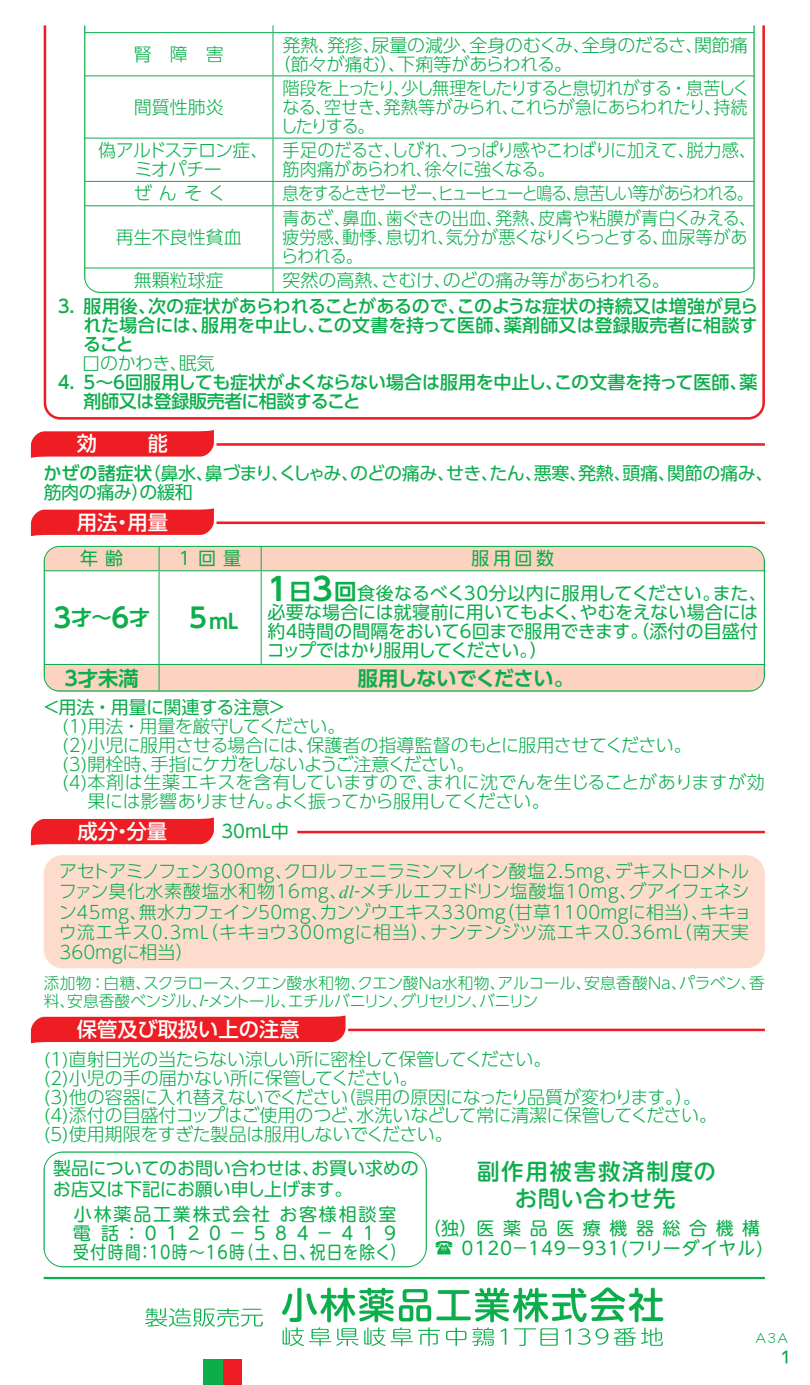
<style>
.page{position:relative;width:810px;height:1385px;background:#fff}
.page>*{position:absolute;margin:0;border:0;box-sizing:border-box;transform-origin:0 0}
.t1{font:22.5px/27px "UD Shin M Go Pro Medium 90 msp RKSJ H";letter-spacing:.075em;color:#0cae4c;text-align:center}
.t2{font:20.25px "UD Shin Go Pro Medium 90 msp RKSJ H";color:#fff}
.t3{font:20.25px "UD Shin Go Pro De Bold 90 msp RKSJ H";letter-spacing:-.01em;color:#0cae4c}
.t4{font:18px/18.9px "UD Shin Go Pro Light 90 msp RKSJ H";letter-spacing:-.02em;color:#0cae4c}
.t5{font:18px/18.9px "UD Shin Go Pro Regular 90 msp RKSJ H";letter-spacing:-.015em;color:#0cae4c}
.t6{font:18px/20.2px "UD Shin Go Pro Light 90 msp RKSJ H";letter-spacing:.005em;color:#0cae4c}
.t7{font:18px/18.9px "UD Shin Go Pro Light 90 msp RKSJ H";letter-spacing:-.02em;color:#0cae4c;scale:.95 1}
.t8{font:18px/18.9px "UD Shin Go Pro Medium 90 msp RKSJ H";letter-spacing:-.01em;color:#0cae4c;text-align:justify}
.t9{font:18px/19.1px "UD Shin M Go Pro Regular 90 msp RKSJ H";letter-spacing:.1em;color:#0cae4c}
.t10{font:18px "UD Shin Go Pro Light 90 msp RKSJ H";letter-spacing:.02em;color:#0cae4c}
.t11{font:18px/19.6px "UD Shin M Go Pro Regular 90 msp RKSJ H";letter-spacing:.035em;color:#0cae4c;text-align:right}
.t12{font:18px "UD Shin Go Pro Light 90 msp RKSJ H";letter-spacing:-.1em;color:#0cae4c;scale:.9 1}
.t13{font:18px "UD Shin Go Pro Light 90 msp RKSJ H";color:#0cae4c}
.t14{font:18px "UD Shin Go Pro Light 90 msp RKSJ H";letter-spacing:-.045em;color:#0cae4c}
.t15{font:18px/18.9px "UD Shin Go Pro Light 90 msp RKSJ H";letter-spacing:-.05em;color:#0cae4c;text-align:center}
.t16{font:15.75px/18px "UD Shin Go Pro Light 90 msp RKSJ H";letter-spacing:-.02em;color:#0cae4c}
.t17{font:15.3px "DF Maru Gothic Std W3 90 msp RKSJ H";color:#0cae4c}
.s1{font-family:"UD Shin Go Pro Medium 90 msp RKSJ H"}
.s2{font-size:27px}
.s3{font-family:"UD Shin Go Pro De Bold 90 msp RKSJ H";font-size:31.5px}
.s4{font-family:"UD Shin Go Pro De Bold 90 msp RKSJ H";font-size:22.5px}
.s5{font-family:"Times New Roman";font-style:italic}
</style>
<div class="page">
<div style="left:222px;top:1358px;width:19px;height:26px;background:#ee1d23"></div>
<div style="left:203px;top:1358px;width:19px;height:26px;background:#0cae4c"></div>
<svg style="left:782px;top:1350px;width:5px;height:13px"></svg>
<svg style="left:435px;top:1241px;width:17px;height:13px"></svg>
<hr style="left:44px;top:1151px;width:382px;height:1px;background:#0cae4c">
<hr style="left:44px;top:1152px;width:1px;height:114px;background:#0cae4c">
<hr style="left:426px;top:1152px;width:1px;height:114px;background:#0cae4c">
<hr style="left:44px;top:1266px;width:382px;height:1px;background:#0cae4c">
<div style="left:44px;top:1151px;width:382px;height:116px;border:1px solid #0cae4c;border-radius:19px"></div>
<hr style="left:44px;top:1276px;width:720px;height:3px;background:#0cae4c">
<svg style="left:43px;top:25px;width:722px;height:395px"></svg>
<svg style="left:282px;top:1287px;width:381px;height:59px"></svg>
<svg style="left:145px;top:1308px;width:118px;height:18px"></svg>
<svg style="left:84px;top:25px;width:671px;height:268px"></svg>
<hr style="left:216px;top:443px;width:548px;height:3px;background:#ee1d23">
<svg style="left:31px;top:430px;width:183px;height:28px;background:#f1464a"></svg>
<div style="left:77px;top:433px;width:91px;height:21px;background:#ee1d23"></div>
<hr style="left:216px;top:521px;width:548px;height:3px;background:#ee1d23">
<svg style="left:31px;top:508px;width:183px;height:28px;background:#f04449"></svg>
<div style="left:77px;top:512px;width:91px;height:20px;background:#ee1d23"></div>
<svg style="left:45px;top:547px;width:718px;height:143px"></svg>
<hr style="left:44px;top:546px;width:115px;height:1px;background:#0cae4c">
<svg style="left:158px;top:548px;width:1px;height:22px"></svg>
<hr style="left:261px;top:546px;width:503px;height:1px;background:#0cae4c">
<hr style="left:260px;top:547px;width:2px;height:23px;background:#0cae4c">
<hr style="left:44px;top:570px;width:115px;height:1px;background:#0cae4c">
<hr style="left:159px;top:570px;width:102px;height:1px;background:#0cae4c">
<hr style="left:158px;top:571px;width:1px;height:93px;background:#0cae4c">
<hr style="left:261px;top:570px;width:503px;height:1px;background:#0cae4c">
<hr style="left:260px;top:571px;width:2px;height:93px;background:#0cae4c">
<hr style="left:44px;top:664px;width:115px;height:1px;background:#0cae4c">
<hr style="left:159px;top:664px;width:102px;height:1px;background:#0cae4c">
<svg style="left:158px;top:665px;width:1px;height:24px"></svg>
<hr style="left:261px;top:664px;width:503px;height:1px;background:#0cae4c">
<hr style="left:44px;top:690px;width:217px;height:1px;background:#0cae4c">
<hr style="left:261px;top:690px;width:503px;height:1px;background:#0cae4c">
<div style="left:44px;top:546px;width:720px;height:145px;border:1px solid #0cae4c;border-radius:15px"></div>
<hr style="left:297px;top:830px;width:467px;height:3px;background:#ee1d23">
<svg style="left:31px;top:817px;width:183px;height:28px;background:#f04549"></svg>
<div style="left:77px;top:821px;width:91px;height:20px;background:#ee1d23"></div>
<div style="left:44px;top:855px;width:720px;height:113px;background:#fddcce;border-radius:19px"></div>
<hr style="left:348px;top:1028px;width:416px;height:3px;background:#ee1d23">
<svg style="left:31px;top:1015px;width:314px;height:28px"></svg>
<div style="left:77px;top:1019px;width:222px;height:20px;background:#ee1d23"></div>
<p class="t4" style="left:134px;top:47px;width:91px">腎障害</p>
<p class="t4" style="left:273px;top:38px;width:476px;text-indent:10px">発熱、発疹、尿量の減少、全身のむくみ、全身のだるさ、関節痛（節々が痛む）、下痢等があらわれる。</p>
<p class="t4" style="left:134px;top:100px;width:91px">間質性肺炎</p>
<p class="t7" style="left:280px;top:81px;width:495px;text-align:justify">階段を上ったり、少し無理をしたりすると息切れがする・息苦しくなる、空せき、発熱等がみられ、これらが急にあらわれたり、持続したりする。</p>
<p class="t15" style="left:98px;top:143px;width:172px">偽アルドステロン症、ミオパチー</p>
<p class="t7" style="left:282px;top:143px;width:500px">手足のだるさ、しびれ、つっぱり感やこわばりに加えて、脱力感、筋肉痛があらわれ、徐々に強くなる。</p>
<p class="t4" style="left:134px;top:187px;width:93px">ぜんそく</p>
<p class="t12" style="left:282px;top:187px;width:524px">息をするときゼーゼー、ヒューヒューと鳴る、息苦しい等があらわれる。</p>
<p class="t13" style="left:116px;top:230px;width:127px">再生不良性貧血</p>
<p class="t7" style="left:281px;top:211px;width:501px">青あざ、鼻血、歯ぐきの出血、発熱、皮膚や粘膜が青白くみえる、疲労感、動悸、息切れ、気分が悪くなりくらっとする、血尿等があらわれる。</p>
<p class="t4" style="left:134px;top:273px;width:91px">無顆粒球症</p>
<p class="t13" style="left:282px;top:273px;width:388px">突然の高熱、さむけ、のどの痛み等があらわれる。</p>
<p class="t8" style="left:83px;top:300px;width:676px;text-indent:-28px">３． 服用後、次の症状があらわれることがあるので、このような症状の持続又は増強が見られた場合には、服用を中止し、この文書を持って医師、薬剤師又は登録販売者に相談すること</p>
<p class="t4" style="left:82px;top:356px;width:134px">口のかわき、眠気</p>
<p class="t8" style="left:84px;top:375px;width:675px;text-indent:-29px">４． 5～6回服用しても症状がよくならない場合は服用を中止し、この文書を持って医師、薬剤師又は登録販売者に相談すること</p>
<p class="t2" style="left:77px;top:436px;width:22px">効</p>
<p class="t2" style="left:148px;top:436px;width:22px">能</p>
<p class="t5" style="left:43px;top:466px;width:731px"><span class="s1">かぜの諸症状</span>（鼻水、鼻づまり、くしゃみ、のどの痛み、せき、たん、悪寒、発熱、頭痛、関節の痛み、筋肉の痛み）の緩和</p>
<p class="t2" style="left:77px;top:514px;width:93px">用法・用量</p>
<p class="t5" style="left:80px;top:551px;width:45px">年齢</p>
<p class="t5" style="left:179px;top:551px;width:64px">1回量</p>
<p class="t5" style="left:471px;top:551px;width:84px">服用回数</p>
<p class="t3" style="left:54px;top:610px;width:98px"><span class="s2">3</span>才～<span class="s2">6</span>才</p>
<p class="t3" style="left:189px;top:613px;width:51px"><span class="s2">5</span>mL</p>
<p class="t5" style="left:267px;top:586px;width:501px"><span class="s3">1</span><span class="s4">日</span><span class="s3">3</span><span class="s4">回</span>食後なるべく30分以内に服用してください。また、必要な場合には就寝前に用いてもよく、やむをえない場合には約4時間の間隔をおいて6回まで服用できます。（添付の目盛付コップではかり服用してください。）</p>
<p class="t3" style="left:64px;top:670px;width:76px">3才未満</p>
<p class="t3" style="left:358px;top:670px;width:217px">服用しないでください。</p>
<p class="t5" style="left:42px;top:700px;width:245px">＜用法・用量に関連する注意＞</p>
<p class="t4" style="left:62px;top:719px;width:285px">(1) 用法・用量を厳守してください。</p>
<p class="t4" style="left:62px;top:738px;width:631px">(2) 小児に服用させる場合には、保護者の指導監督のもとに服用させてください。</p>
<p class="t14" style="left:62px;top:757px;width:413px">(3) 開栓時、手指にケガをしないようご注意ください。</p>
<p class="t10" style="left:62px;top:776px;width:704px">(4) 本剤は生薬エキスを含有していますので、まれに沈でんを生じることがありますが効</p>
<p class="t4" style="left:87px;top:794px;width:463px">果には影響ありません。よく振ってから服用してください。</p>
<p class="t2" style="left:77px;top:823px;width:91px">成分・分量</p>
<p class="t5" style="left:221px;top:824px;width:69px">30mL中</p>
<p class="t6" style="left:59px;top:863px;width:694px">アセトアミノフェン300mg、クロルフェニラミンマレイン酸塩2.5mg、デキストロメトルファン臭化水素酸塩水和物16mg、<span class="s5">dl</span>-メチルエフェドリン塩酸塩10mg、グアイフェネシン45mg、無水カフェイン50mg、カンゾウエキス330mg（甘草1100mgに相当）、キキョウ流エキス0.3mL（キキョウ300mgに相当）、ナンテンジツ流エキス0.36mL（南天実360mgに相当）</p>
<p class="t16" style="left:44px;top:975px;width:722px">添加物：白糖、スクラロース、クエン酸水和物、クエン酸Ｎａ水和物、アルコール、安息香酸Ｎａ、パラベン、香料、安息香酸ベンジル、<span class="s5">l</span>-メントール、エチルバニリン、グリセリン、バニリン</p>
<p class="t2" style="left:77px;top:1021px;width:224px">保管及び取扱い上の注意</p>
<p class="t4" style="left:44px;top:1051px;width:674px">(1)直射日光の当たらない涼しい所に密栓して保管してください。<br>(2)小児の手の届かない所に保管してください。<br>(3)他の容器に入れ替えないでください（誤用の原因になったり品質が変わります。）。(4)添付の目盛付コップはご使用のつど、水洗いなどして常に清潔に保管してください。(5)使用期限をすぎた製品は服用しないでください。</p>
<p class="t5" style="left:53px;top:1159px;width:367px;line-height:21.6px">製品についてのお問い合わせは、お買い求めのお店又は下記にお願い申し上げます。</p>
<p class="t9" style="left:73px;top:1207px;width:334px">小林薬品工業株式会社 お客様相談室電話：0120－584－419受付時間：１０時～１６時（土、日、祝日を除く）</p>
<p class="t1" style="left:477px;top:1161px;width:240px">副作用被害救済制度のお問い合わせ先</p>
<p class="t11" style="left:423px;top:1220px;width:341px">（独） 医薬品医療機器総合機構<br>０１２０－１４９－９３１(フリーダイヤル)</p>
<p class="t17" style="left:755px;top:1331px;width:33px">A3A</p>
</div>
